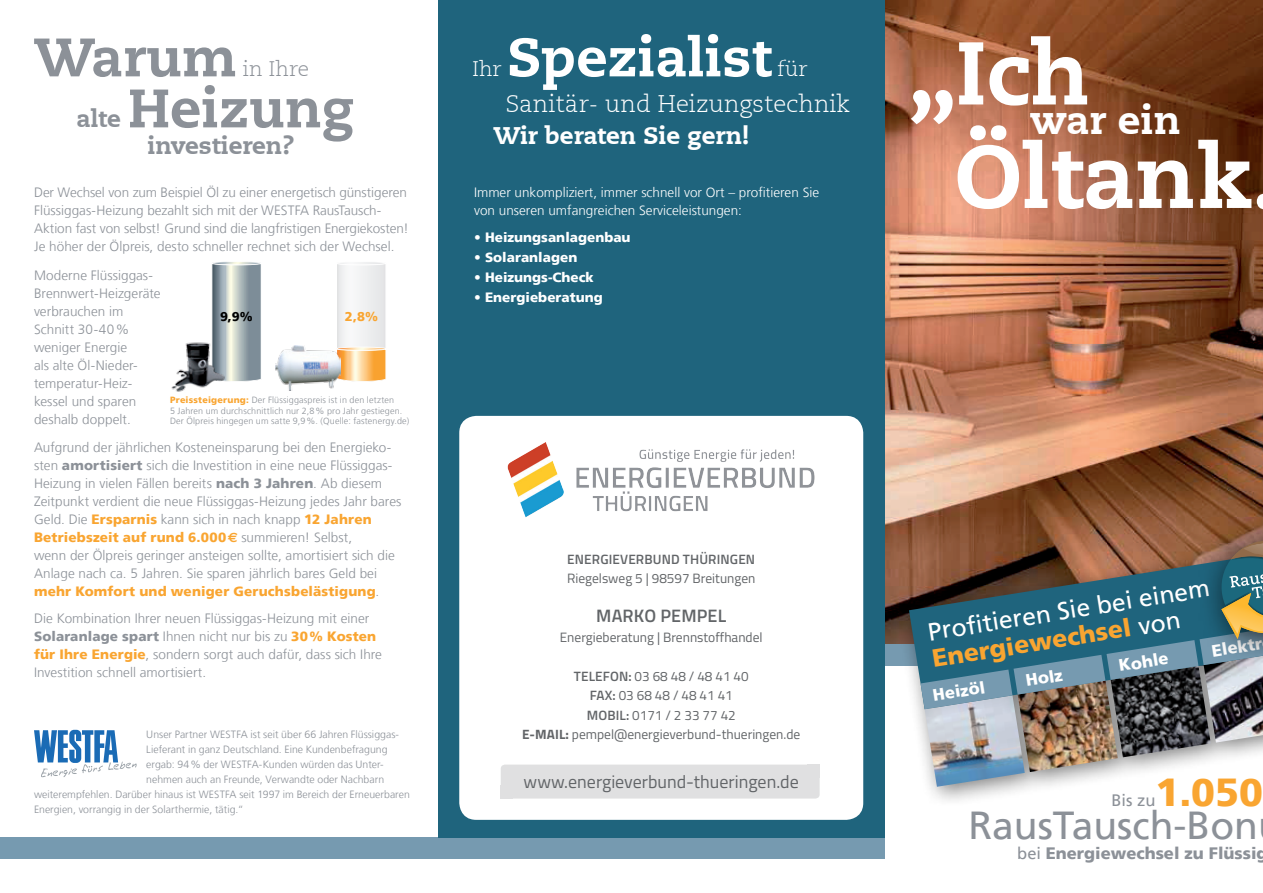
<style>
.page{position:relative;width:1263px;height:893px;background:#fff}
.page>*{position:absolute;margin:0;border:0;box-sizing:border-box;transform-origin:0 0}
.t1{font:800 88.65px "Caecilia LT";color:#fff}
.t2{font:800 54px "Caecilia LT";color:#8c9198}
.t3{font:800 54px "Caecilia LT";color:#fff}
.t4{font:800 39.45px "Caecilia LT";color:#fff}
.t5{font:39px "Frutiger";color:#8c9198}
.t6{font:900 39px "Frutiger";color:#f9a531}
.t7{font:24.75px/27px "Frutiger";color:#fff}
.t8{font:300 24px "Caecilia LT";color:#fff}
.t9{font:800 24px "Caecilia LT";color:#fff}
.t10{font:800 24px "Caecilia LT";color:#8c9198}
.t11{font:300 21px "Caecilia LT";color:#8c9198}
.t12{font:300 21px "Caecilia LT";color:#fff}
.t13{font:18px "Titillium Web";color:#626568}
.t14{font:600 18px "Titillium Web";letter-spacing:.01em;color:#626568}
.t15{font:900 16.65px "Frutiger";color:#fff}
.t16{font:900 16.5px "Frutiger";color:#8c9198}
.t17{font:16.5px "Frutiger";color:#8c9198}
.t18{font:300 13.5px/18px "Frutiger";color:#8c9198}
.t19{font:13.5px/19.5px "Titillium Web";color:#626568;text-align:center}
.t20{font:300 13.5px/18px "Frutiger";color:#fff}
.t21{font:900 13.5px "Frutiger";color:#fff}
.t22{font:600 13.5px "Titillium Web";letter-spacing:.01em;color:#626568}
.t23{font:900 12.9px "Frutiger";color:#000}
.t24{font:900 12.9px "Frutiger";color:#f9a531}
.t25{font:300 10.5px "Frutiger";color:#8c9198}
.t26{font:300 9px/10.5px "Frutiger";letter-spacing:.015em;color:#8c9198}
.s1{font-weight:900;color:#f9a531}
.s2{font-weight:900}
.s3{font-family:"Euro Sans";font-weight:700;color:#f9a531}
.s4{font-weight:600}
.s5{font-weight:700}
.s6{font-weight:400}
</style>
<div class="page">
<img style="left:884px;top:0;width:379px;height:644px">
<div style="left:0;top:838px;width:438px;height:21px;background:#769ab0"></div>
<div style="left:438px;top:838px;width:446px;height:21px;background:#769ab0"></div>
<div style="left:884px;top:644px;width:379px;height:21px;background:#769ab0"></div>
<div style="left:438px;top:0;width:446px;height:838px;background:#1f647d"></div>
<svg style="left:34px;top:730px;width:103px;height:47px"></svg>
<div style="left:212px;top:261px;width:49px;height:4px;border:1px solid #fff;border-radius:50%"></div>
<svg style="left:212px;top:262px;width:49px;height:120px;background:#a4b0b2"></svg>
<div style="left:336px;top:261px;width:50px;height:4px;border:1px solid #fff;border-radius:50%"></div>
<svg style="left:337px;top:262px;width:49px;height:120px"></svg>
<div style="left:896px;top:520px;width:367px;height:288px;background:#000;opacity:.5"></div>
<svg style="left:909px;top:554px;width:11px;height:155px"></svg>
<img style="left:925px;top:709px;width:100px;height:78px">
<img style="left:1018px;top:709px;width:100px;height:63px">
<img style="left:1111px;top:709px;width:100px;height:48px">
<img style="left:1204px;top:709px;width:59px;height:34px">
<div style="left:1198px;top:517px;width:65px;height:150px;background:#000;opacity:.75"></div>
<svg style="left:920px;top:536px;width:343px;height:173px;background:#52676c"></svg>
<img style="left:171px;top:336px;width:58px;height:56px">
<img style="left:276px;top:346px;width:65px;height:44px">
<div style="left:459px;top:416px;width:404px;height:404px;background:#fff;border-radius:17px"></div>
<img style="left:507px;top:442px;width:308px;height:75px">
<div style="left:501px;top:765px;width:319px;height:34px;background:#e0e0e1;border-radius:4px"></div>
<div style="left:501px;top:785px;width:12px;height:14px;background:#e0e0e1"></div>
<div style="left:807px;top:765px;width:13px;height:13px;background:#e0e0e1"></div>
<h2 class="t2" style="left:34px;top:24px;width:205px">Warum</h2>
<h3 class="t11" style="left:243px;top:57px;width:68px">in Ihre</h3>
<h3 class="t10" style="left:77px;top:104px;width:46px">alte</h3>
<h2 class="t2" style="left:128px;top:75px;width:227px">Heizung</h2>
<h3 class="t10" style="left:148px;top:131px;width:148px">investieren?</h3>
<p class="t18" style="left:34px;top:184px;width:376px">Der Wechsel von zum Beispiel Öl zu einer energetisch günstigeren Flüssiggas-Heizung bezahlt sich mit der WESTFA RausTausch-Aktion fast von selbst! Grund sind die langfristigen Energiekosten!<br>Je höher der Ölpreis, desto schneller rechnet sich der Wechsel.</p>
<p class="t18" style="left:34px;top:266px;width:128px">Moderne Flüssiggas-<br>Brennwert-Heizgeräte verbrauchen im<br>Schnitt 30-40% weniger Energie<br>als alte Öl-Nieder&shy;temperatur-Heiz&shy;kessel und sparen deshalb doppelt.</p>
<p class="t23" style="left:220px;top:309px;width:34px">9,9%</p>
<p class="t24" style="left:345px;top:309px;width:35px">2,8%</p>
<p class="t26" style="left:170px;top:395px;width:241px"><span class="s1">Preissteigerung:</span> Der Flüssiggaspreis ist in den letzten<br>5 Jahren um durchschnittlich nur 2,8% pro Jahr gestiegen.<br>Der Ölpreis hingegen um satte 9,9%. (Quelle: fastenergy.de)</p>
<p class="t18" style="left:34px;top:439px;width:369px">Aufgrund der jährlichen Kosteneinsparung bei den Energieko&shy;sten <span class="s2">amortisiert</span> sich die Investition in eine neue Flüssiggas-Heizung in vielen Fällen bereits <span class="s2">nach 3 Jahren</span>. Ab diesem Zeitpunkt verdient die neue Flüssiggas-Heizung jedes Jahr bares Geld. Die <span class="s1">Ersparnis</span> kann sich in nach knapp <span class="s1">12 Jahren Betriebszeit auf rund 6.000</span><span class="s3">E</span> summieren! Selbst,<br>wenn der Ölpreis geringer ansteigen sollte, amortisiert sich die Anlage nach ca. 5 Jahren. Sie sparen jährlich bares Geld bei <span class="s1">mehr Komfort und weniger Geruchsbelästigung</span>.</p>
<p class="t18" style="left:34px;top:609px;width:349px">Die Kombination Ihrer neuen Flüssiggas-Heizung mit einer <span class="s2">Solaranlage spart</span> Ihnen nicht nur bis zu <span class="s1">30% Kosten für Ihre Energie</span>, sondern sorgt auch dafür, dass sich Ihre Investition schnell amortisiert.</p>
<p class="t25" style="left:146px;top:728px;width:254px">Unser Partner WESTFA ist seit über 66 Jahren Flüssiggas-</p>
<p class="t25" style="left:146px;top:743px;width:243px">Lieferant in ganz Deutschland. Eine Kundenbefragung</p>
<p class="t25" style="left:146px;top:758px;width:239px">ergab: 94% der WESTFA-Kunden würden das Unter-</p>
<p class="t25" style="left:146px;top:773px;width:239px">nehmen auch an Freunde, Verwandte oder Nachbarn</p>
<p class="t25" style="left:34px;top:788px;width:377px">weiterempfehlen. Darüber hinaus ist WESTFA seit 1997 im Bereich der Erneuerbaren</p>
<p class="t25" style="left:34px;top:803px;width:211px">Energien, vorrangig in der Solarthermie, tätig.“</p>
<h2 class="t3" style="left:507px;top:24px;width:265px">Spezialist</h2>
<h3 class="t12" style="left:777px;top:57px;width:32px">für</h3>
<h3 class="t8" style="left:505px;top:90px;width:346px">Sanitär- und Heizungstechnik</h3>
<h3 class="t9" style="left:493px;top:120px;width:257px">Wir beraten Sie gern!</h3>
<h3 class="t12" style="left:472px;top:57px;width:31px">Ihr</h3>
<p class="t20" style="left:474px;top:184px;width:346px">Immer unkompliziert, immer schnell vor Ort – profitieren Sie von unseren umfangreichen Serviceleistungen:</p>
<p class="t21" style="left:474px;top:229px;width:158px">• Heizungsanlagenbau</p>
<p class="t21" style="left:474px;top:249px;width:105px">• Solaranlagen</p>
<p class="t21" style="left:474px;top:269px;width:121px">• Heizungs-Check</p>
<p class="t21" style="left:474px;top:289px;width:130px">• Energieberatung</p>
<h1 class="t1" style="left:908px;top:18px;width:184px">„Ich</h1>
<h3 class="t4" style="left:1030px;top:96px;width:152px">war ein</h3>
<h1 class="t1" style="left:954px;top:122px;width:299px">Öltank</h1>
<p class="t22" style="left:567px;top:549px;width:189px">ENERGIEVERBUND THÜRINGEN</p>
<p class="t19" style="left:567px;top:568px;width:190px">Riegelsweg 5 | 98597 Breitungen</p>
<h3 class="t14" style="left:596px;top:602px;width:88px">MARKO PEMPE</h3>
<h3 class="t14" style="left:718px;top:602px;width:10px">L</h3>
<p class="t19" style="left:560px;top:626px;width:204px">Energieberatung | Brennstoffhandel</p>
<p class="t19" style="left:522px;top:665px;width:280px"><span class="s4">TELEFON:</span> 03 68 48 / 48 41 40<br><span class="s4">FAX:</span> 03 68 48 / 48 41 41<br><span class="s4">MOBIL:</span> 0171 / 2 33 77 42<br><span class="s5">E-Mail:</span> pempel@energieverbund-thueringen.de</p>
<h3 class="t13" style="left:524px;top:768px;width:277px">www.energieverbund-thueringen.de</h3>
<h3 class="t7" style="left:926px;top:619px;width:286px;rotate:-9deg">Profitieren Sie bei einem<br><span class="s1">Energiewechsel</span> von</h3>
<p class="t15" style="left:931px;top:685px;width:54px;rotate:-9deg">Heizöl</p>
<p class="t15" style="left:1210px;top:641px;width:52px;rotate:-9deg">Elektr</p>
<p class="t15" style="left:1117px;top:656px;width:51px;rotate:-9deg">Kohle</p>
<p class="t15" style="left:1024px;top:670px;width:38px;rotate:-9deg">Holz</p>
<h3 class="t6" style="left:1155px;top:769px;width:109px">1.050</h3>
<h3 class="t5" style="left:968px;top:803px;width:291px">RausTausch-Bon</h3>
<p class="t16" style="left:1017px;top:843px;width:252px"><span class="s6">bei</span> Energiewechsel zu Flüssig</p>
<p class="t17" style="left:1111px;top:791px;width:46px">Bis zu</p>
</div>
